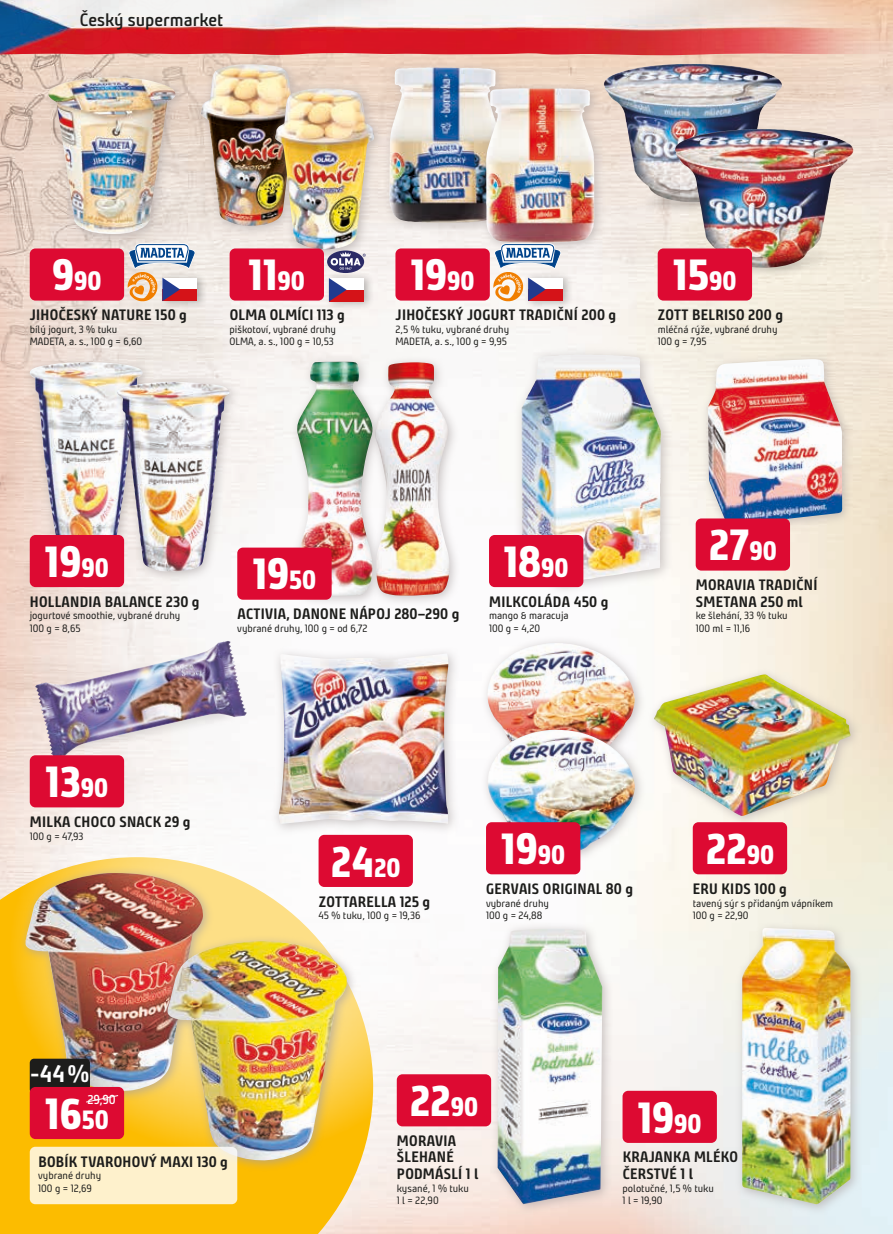
<style>
.page{position:relative;width:893px;height:1234px;background:#fff}
.page>*{position:absolute;margin:0;border:0;box-sizing:border-box;transform-origin:0 0}
.t1{font:800 43.35px "Bunday Clean";color:#fff}
.t2{font:800 26.25px "Bunday Clean";color:#fff}
.t3{font:700 24px "Bunday Clean";color:#fff}
.t4{font:600 18px "Bunday Clean";color:#1d1d1b}
.t5{font:700 15px/16.5px "Bunday Clean";letter-spacing:.02em;color:#1d1d1b}
.t6{font:600 12.75px "Bunday Clean";color:#fff}
.t7{font:10.5px/12.6px "Bunday Clean";color:#1d1d1b}
.s1{font-size:43.35px}
.s2{font-size:26.25px}
</style>
<div class="page">
<img style="left:0;top:55px;width:893px;height:1178px">
<svg style="left:0;top:857px;width:373px;height:376px;background:#fbc120"></svg>
<svg style="left:10px;top:744px;width:457px;height:410px"></svg>
<div style="left:397px;top:1073px;width:94px;height:53px;background:#dd0a32;border-radius:6px"></div>
<div style="left:481px;top:636px;width:165px;height:139px;background:#aaa2a2;opacity:.6"></div>
<img style="left:486px;top:642px;width:149px;height:80px">
<div style="left:481px;top:722px;width:165px;height:140px;background:#aaa2a2;opacity:.6"></div>
<img style="left:486px;top:729px;width:149px;height:122px">
<div style="left:701px;top:352px;width:152px;height:184px;background:#aaa2a2;opacity:.6"></div>
<img style="left:708px;top:359px;width:134px;height:167px">
<div style="left:648px;top:667px;width:213px;height:159px;background:#aaa2a2;opacity:.59"></div>
<img style="left:654px;top:674px;width:196px;height:141px">
<div style="left:491px;top:921px;width:122px;height:293px;background:#aaa2a2;opacity:.59"></div>
<img style="left:497px;top:928px;width:105px;height:275px">
<div style="left:42px;top:71px;width:144px;height:174px;background:#aaa2a2;opacity:.63"></div>
<img style="left:47px;top:77px;width:129px;height:157px">
<div style="left:194px;top:57px;width:117px;height:180px;background:#aaa2a2;opacity:.63"></div>
<img style="left:200px;top:64px;width:101px;height:163px">
<img style="left:0;top:0;width:893px;height:55px">
<img style="left:20px;top:684px;width:235px;height:90px">
<img style="left:35px;top:642px;width:212px;height:117px">
<div style="left:30px;top:755px;width:94px;height:52px;background:#dd0a32;border-radius:6px"></div>
<img style="left:626px;top:204px;width:49px;height:28px">
<img style="left:603px;top:64px;width:179px;height:140px">
<img style="left:751px;top:225px;width:110px;height:73px">
<img style="left:675px;top:129px;width:178px;height:140px">
<div style="left:658px;top:248px;width:94px;height:52px;background:#dd0a32;border-radius:6px"></div>
<div style="left:696px;top:518px;width:94px;height:52px;background:#dd0a32;border-radius:6px"></div>
<div style="left:735px;top:921px;width:127px;height:293px;background:#aaa2a2;opacity:.6"></div>
<img style="left:742px;top:927px;width:108px;height:276px">
<div style="left:622px;top:1090px;width:95px;height:52px;background:#dd0a32;border-radius:6px"></div>
<div style="left:272px;top:645px;width:189px;height:190px;background:#aaa2a2;opacity:.62"></div>
<img style="left:278px;top:653px;width:171px;height:171px">
<div style="left:693px;top:822px;width:94px;height:52px;background:#dd0a32;border-radius:6px"></div>
<div style="left:486px;top:822px;width:94px;height:52px;background:#dd0a32;border-radius:6px"></div>
<div style="left:290px;top:355px;width:94px;height:252px;background:#aaa2a2;opacity:.6"></div>
<img style="left:297px;top:361px;width:71px;height:236px">
<div style="left:368px;top:355px;width:93px;height:251px;background:#aaa2a2;opacity:.6"></div>
<img style="left:375px;top:362px;width:75px;height:233px">
<div style="left:237px;top:547px;width:95px;height:52px;background:#dd0a32;border-radius:6px"></div>
<div style="left:23px;top:355px;width:130px;height:205px;background:#aaa2a2;opacity:.66"></div>
<img style="left:28px;top:362px;width:116px;height:188px">
<div style="left:110px;top:374px;width:131px;height:209px;background:#aaa2a2;opacity:.66"></div>
<img style="left:115px;top:382px;width:116px;height:189px">
<div style="left:30px;top:535px;width:94px;height:52px;background:#dd0a32;border-radius:6px"></div>
<div style="left:382px;top:61px;width:128px;height:172px;background:#aaa2a2;opacity:.59"></div>
<img style="left:389px;top:67px;width:110px;height:155px">
<div style="left:479px;top:81px;width:127px;height:173px;background:#aaa2a2;opacity:.59"></div>
<img style="left:486px;top:88px;width:108px;height:154px">
<div style="left:395px;top:248px;width:95px;height:52px;background:#dd0a32;border-radius:6px"></div>
<div style="left:523px;top:271px;width:51px;height:39px;background:#1d1d1b;opacity:.3"></div>
<div style="left:528px;top:277px;width:35px;height:12px;background:#fff"></div>
<div style="left:528px;top:289px;width:35px;height:12px;background:#d51318"></div>
<svg style="left:493px;top:243px;width:68px;height:59px"></svg>
<div style="left:30px;top:248px;width:94px;height:52px;background:#dd0a32;border-radius:6px"></div>
<div style="left:158px;top:271px;width:50px;height:39px;background:#1d1d1b;opacity:.3"></div>
<div style="left:162px;top:277px;width:35px;height:12px;background:#fff"></div>
<div style="left:162px;top:289px;width:35px;height:12px;background:#d51318"></div>
<svg style="left:128px;top:243px;width:67px;height:59px"></svg>
<div style="left:514px;top:346px;width:159px;height:249px;background:#aaa2a2;opacity:.6"></div>
<img style="left:521px;top:354px;width:140px;height:229px">
<div style="left:489px;top:535px;width:94px;height:52px;background:#dd0a32;border-radius:6px"></div>
<div style="left:19px;top:865px;width:195px;height:236px;background:#aaa2a2;opacity:.7"></div>
<img style="left:26px;top:872px;width:177px;height:218px">
<div style="left:161px;top:934px;width:197px;height:237px;background:#aaa2a2;opacity:.7"></div>
<img style="left:168px;top:941px;width:179px;height:219px">
<div style="left:30px;top:1058px;width:60px;height:35px;background:#1d1d1b;border-radius:4px"></div>
<div style="left:30px;top:1086px;width:94px;height:52px;background:#dd0a32;border-radius:6px"></div>
<svg style="left:86px;top:1095px;width:33px;height:7px"></svg>
<div style="left:30px;top:1146px;width:207px;height:57px;background:#fef1cc;border-radius:6px"></div>
<div style="left:269px;top:81px;width:116px;height:179px;background:#aaa2a2;opacity:.63"></div>
<img style="left:274px;top:88px;width:100px;height:161px">
<div style="left:230px;top:248px;width:94px;height:52px;background:#dd0a32;border-radius:6px"></div>
<div style="left:324px;top:271px;width:51px;height:39px;background:#1d1d1b;opacity:.3"></div>
<svg style="left:327px;top:250px;width:39px;height:51px"></svg>
<div style="left:319px;top:834px;width:94px;height:52px;background:#dd0a32;border-radius:6px"></div>
<h3 class="t4" style="left:80px;top:8px;width:145px">Český supermarket</h3>
<h2 class="t2" style="left:52px;top:266px;width:51px"><span class="s1">9</span>90</h2>
<h3 class="t5" style="left:30px;top:306px;width:159px">JIHOČESKÝ NATURE 150 g</h3>
<p class="t7" style="left:30px;top:323px;width:114px">bílý jogurt, 3 % tuku<br>MADETA, a. s., 100 g = 6,60</p>
<h1 class="t1" style="left:249px;top:250px;width:58px">11<span class="s2">90</span></h1>
<h3 class="t5" style="left:230px;top:307px;width:116px">OLMA OLMÍCI 113 g</h3>
<p class="t7" style="left:230px;top:323px;width:108px">piškotoví, vybrané druhy<br>OLMA, a. s., 100 g = 10,53</p>
<h1 class="t1" style="left:411px;top:250px;width:65px">19<span class="s2">90</span></h1>
<h3 class="t5" style="left:396px;top:306px;width:222px">JIHOČESKÝ JOGURT TRADIČNÍ 200 g</h3>
<p class="t7" style="left:395px;top:323px;width:115px">2,5 % tuku, vybrané druhy<br>MADETA, a. s., 100 g = 9,95</p>
<h1 class="t1" style="left:673px;top:250px;width:65px">15<span class="s2">90</span></h1>
<h3 class="t5" style="left:658px;top:307px;width:127px">ZOTT BELRISO 200 g</h3>
<p class="t7" style="left:658px;top:323px;width:121px">mléčná rýže, vybrané druhy<br>100 g = 7,95</p>
<h1 class="t1" style="left:45px;top:536px;width:65px">19<span class="s2">90</span></h1>
<h3 class="t5" style="left:30px;top:593px;width:171px">HOLLANDIA BALANCE 230 g</h3>
<p class="t7" style="left:30px;top:609px;width:152px">jogurtové smoothie, vybrané druhy<br>100 g = 8,65</p>
<h1 class="t1" style="left:253px;top:549px;width:65px">19<span class="s2">50</span></h1>
<h3 class="t5" style="left:237px;top:606px;width:223px">ACTIVIA, DANONE NÁPOJ 280–290 g</h3>
<p class="t7" style="left:237px;top:621px;width:132px">vybrané druhy, 100 g = od 6,72</p>
<h1 class="t1" style="left:504px;top:536px;width:66px">18<span class="s2">90</span></h1>
<h3 class="t5" style="left:489px;top:593px;width:121px">MILKCOLÁDA 450 g</h3>
<p class="t7" style="left:489px;top:609px;width:81px">mango &amp; maracuja<br>100 g = 4,20</p>
<h1 class="t1" style="left:46px;top:756px;width:64px">13<span class="s2">90</span></h1>
<h3 class="t5" style="left:30px;top:813px;width:162px">MILKA CHOCO SNACK 29 g</h3>
<p class="t7" style="left:30px;top:829px;width:55px">100 g = 47,93</p>
<h1 class="t1" style="left:331px;top:836px;width:71px">24<span class="s2">20</span></h1>
<h3 class="t5" style="left:319px;top:893px;width:113px">ZOTTARELLA 125 g</h3>
<p class="t7" style="left:319px;top:909px;width:103px">45 % tuku, 100 g = 19,36</p>
<h1 class="t1" style="left:501px;top:823px;width:65px">19<span class="s2">90</span></h1>
<h3 class="t5" style="left:486px;top:880px;width:148px">GERVAIS ORIGINAL 80 g</h3>
<p class="t7" style="left:486px;top:897px;width:64px">vybrané druhy<br>100 g = 24,88</p>
<h1 class="t1" style="left:709px;top:520px;width:69px">27<span class="s2">90</span></h1>
<h3 class="t5" style="left:696px;top:576px;width:123px">MORAVIA TRADIČNÍ<br>SMETANA 250 ml</h3>
<p class="t7" style="left:696px;top:609px;width:93px">ke šlehání, 33 % tuku<br>100 ml = 11,16</p>
<h1 class="t1" style="left:706px;top:823px;width:70px">22<span class="s2">90</span></h1>
<h3 class="t5" style="left:693px;top:880px;width:96px">ERU KIDS 100 g</h3>
<p class="t7" style="left:693px;top:896px;width:142px">tavený sýr s přidaným vápníkem<br>100 g = 22,90</p>
<h3 class="t3" style="left:31px;top:1061px;width:60px">-44 %</h3>
<h1 class="t1" style="left:45px;top:1088px;width:65px">16<span class="s2">50</span></h1>
<p class="t6" style="left:88px;top:1094px;width:30px">29,90</p>
<h3 class="t5" style="left:38px;top:1152px;width:191px">BOBÍK TVAROHOVÝ MAXI 130 g</h3>
<p class="t7" style="left:38px;top:1170px;width:64px">vybrané druhy<br>100 g = 12,69</p>
<h1 class="t1" style="left:410px;top:1075px;width:70px">22<span class="s2">90</span></h1>
<h3 class="t5" style="left:397px;top:1132px;width:83px">MORAVIA<br>ŠLEHANÉ<br>PODMÁSLÍ 1 l</h3>
<p class="t7" style="left:397px;top:1181px;width:74px">kysané, 1 % tuku<br>1 l = 22,90</p>
<h1 class="t1" style="left:638px;top:1091px;width:65px">19<span class="s2">90</span></h1>
<h3 class="t5" style="left:623px;top:1148px;width:117px">KRAJANKA MLÉKO<br>ČERSTVÉ 1 l</h3>
<p class="t7" style="left:622px;top:1181px;width:93px">polotučné, 1,5 % tuku<br>1 l = 19,90</p>
</div>
